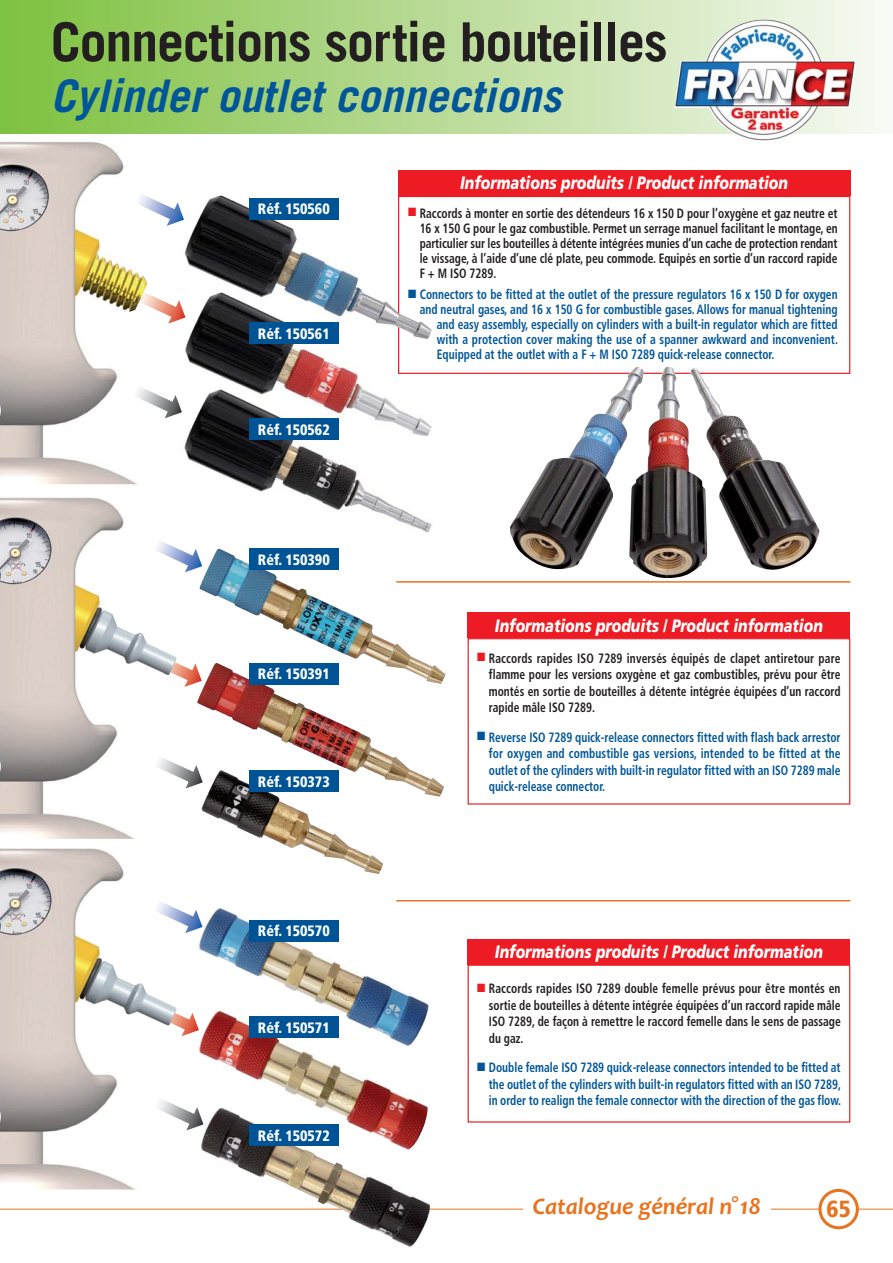
<style>
.page{position:relative;width:893px;height:1263px;background:#fff}
.page>*{position:absolute;margin:0;border:0;box-sizing:border-box;transform-origin:0 0}
.t1{font:700 54px "Trade Gothic";letter-spacing:-.025em;color:#231f20}
.t2{font:italic 700 45px "Trade Gothic";color:#005699}
.t3{font:italic 700 24px "Candara";color:#e7731e}
.t4{font:900 condensed 23.25px "Frutiger";color:#e7731e}
.t5{font:italic 900 18px "Frutiger";color:#fff;scale:.8 1}
.t6{font:900 condensed 15px "Frutiger";color:#fff;scale:.95 1}
.t7{font:700 condensed 13.5px/16.5px "Frutiger";color:#005699;text-align:justify;scale:.85 1}
.t8{font:700 condensed 13.5px/16.5px "Frutiger";color:#231f20;text-align:justify;scale:.85 1}
.s1{color:#ed1c24}
</style>
<div class="page">
<svg style="left:158px;top:298px;width:17px;height:26px"></svg>
<svg style="left:158px;top:395px;width:17px;height:23px"></svg>
<hr style="left:0;top:1209px;width:892px;height:1px;background:#e7731e">
<div style="left:523px;top:1197px;width:248px;height:30px;background:#fff"></div>
<svg style="left:818px;top:1189px;width:41px;height:40px"></svg>
<div style="left:0;top:0;width:892px;height:133px;background:linear-gradient(to right,#7fc341,#f2f1ee)"></div>
<img style="left:705px;top:19px;width:116px;height:122px">
<img style="left:0;top:142px;width:158px;height:342px">
<svg style="left:134px;top:193px;width:41px;height:33px"></svg>
<svg style="left:177px;top:663px;width:20px;height:24px"></svg>
<svg style="left:177px;top:764px;width:20px;height:25px"></svg>
<img style="left:197px;top:668px;width:247px;height:129px">
<img style="left:201px;top:770px;width:182px;height:104px">
<svg style="left:177px;top:548px;width:22px;height:24px"></svg>
<div style="left:249px;top:771px;width:89px;height:21px;background:#005496"></div>
<img style="left:0;top:497px;width:177px;height:342px">
<svg style="left:177px;top:1013px;width:21px;height:23px"></svg>
<svg style="left:177px;top:1106px;width:21px;height:25px"></svg>
<img style="left:199px;top:908px;width:230px;height:101px">
<img style="left:198px;top:1009px;width:230px;height:118px">
<img style="left:200px;top:1106px;width:231px;height:141px">
<svg style="left:177px;top:908px;width:25px;height:25px"></svg>
<div style="left:249px;top:920px;width:89px;height:22px;background:#005496"></div>
<div style="left:249px;top:1017px;width:89px;height:21px;background:#005496"></div>
<div style="left:249px;top:1125px;width:89px;height:21px;background:#005496"></div>
<img style="left:0;top:848px;width:177px;height:341px">
<div style="left:468px;top:638px;width:382px;height:167px;border:1px solid #ed1c24"></div>
<div style="left:468px;top:612px;width:382px;height:26px;background:#ed1c24"></div>
<div style="left:398px;top:170px;width:452px;height:26px;background:#ed1c24"></div>
<div style="left:468px;top:965px;width:382px;height:158px;border:1px solid #ed1c24"></div>
<div style="left:468px;top:939px;width:382px;height:26px;background:#ed1c24"></div>
<hr style="left:396px;top:581px;width:454px;height:2px;background:#e7731e">
<hr style="left:396px;top:900px;width:454px;height:2px;background:#e7731e">
<img style="left:509px;top:366px;width:312px;height:212px">
<img style="left:175px;top:195px;width:261px;height:341px">
<div style="left:249px;top:198px;width:89px;height:21px;background:#005496"></div>
<div style="left:249px;top:323px;width:89px;height:21px;background:#005496"></div>
<div style="left:249px;top:418px;width:89px;height:22px;background:#005496"></div>
<img style="left:199px;top:549px;width:247px;height:135px">
<div style="left:249px;top:548px;width:89px;height:22px;background:#005496"></div>
<h1 class="t1" style="left:51px;top:22px;width:618px">Connections sortie bouteilles</h1>
<h2 class="t2" style="left:51px;top:80px;width:521px">Cylinder outlet connections</h2>
<p class="t6" style="left:258px;top:203px;width:77px">Réf. 150560</p>
<p class="t6" style="left:258px;top:328px;width:77px">Réf. 150561</p>
<p class="t6" style="left:258px;top:423px;width:77px">Réf. 150562</p>
<p class="t6" style="left:258px;top:553px;width:77px">Réf. 150390</p>
<p class="t6" style="left:258px;top:668px;width:77px">Réf. 150391</p>
<p class="t6" style="left:258px;top:776px;width:77px">Réf. 150373</p>
<p class="t6" style="left:258px;top:925px;width:77px">Réf. 150570</p>
<p class="t6" style="left:258px;top:1022px;width:77px">Réf. 150571</p>
<p class="t6" style="left:258px;top:1130px;width:77px">Réf. 150572</p>
<h3 class="t5" style="left:460px;top:176px;width:412px">Informations produits / Product information</h3>
<p class="t8" style="left:420px;top:207px;width:493px;line-height:15px;text-indent:-12px"><span class="s1">■</span> Raccords à monter en sortie des détendeurs 16 x 150 D pour l’oxygène et gaz neutre et 16 x 150 G pour le gaz combustible. Permet un serrage manuel facilitant le montage, en particulier sur les bouteilles à détente intégrées munies d’un cache de protection rendant le vissage, à l’aide d’une clé plate, peu commode. Equipés en sortie d’un raccord rapide F + M ISO 7289.</p>
<p class="t7" style="left:408px;top:287px;width:507px">■ Connectors to be fitted at the outlet of the pressure regulators 16 x 150 D for oxygen</p>
<p class="t7" style="left:420px;top:302px;width:493px">and neutral gases, and 16 x 150 G for combustible gases. Allows for manual tightening</p>
<p class="t7" style="left:437px;top:317px;width:473px">and easy assembly, especially on cylinders with a built-in regulator which are fitted</p>
<p class="t7" style="left:437px;top:332px;width:473px">with a protection cover making the use of a spanner awkward and inconvenient.</p>
<p class="t7" style="left:437px;top:347px;width:399px">Equipped at the outlet with a F + M ISO 7289 quick-release connector.</p>
<h3 class="t5" style="left:495px;top:618px;width:412px">Informations produits / Product information</h3>
<p class="t8" style="left:489px;top:651px;width:415px;text-indent:-12px"><span class="s1">■</span> Raccords rapides ISO 7289 inversés équipés de clapet antiretour pare flamme pour les versions oxygène et gaz combustibles, prévu pour être montés en sortie de bouteilles à détente intégrée équipées d’un raccord rapide mâle ISO 7289.</p>
<p class="t7" style="left:489px;top:730px;width:415px;text-indent:-12px">■ Reverse ISO 7289 quick-release connectors fitted with flash back arrestor for oxygen and combustible gas versions, intended to be fitted at the outlet of the cylinders with built-in regulator fitted with an ISO 7289 male quick-release connector.</p>
<h3 class="t5" style="left:495px;top:945px;width:412px">Informations produits / Product information</h3>
<p class="t8" style="left:489px;top:981px;width:416px;text-indent:-12px"><span class="s1">■</span> Raccords rapides ISO 7289 double femelle prévus pour être montés en sortie de bouteilles à détente intégrée équipées d’un raccord rapide mâle ISO 7289, de façon à remettre le raccord femelle dans le sens de passage du gaz.</p>
<p class="t7" style="left:489px;top:1060px;width:416px;text-indent:-12px">■ Double female ISO 7289 quick-release connectors intended to be fitted at the outlet of the cylinders with built-in regulators fitted with an ISO 7289, in order to realign the female connector with the direction of the gas flow.</p>
<h3 class="t3" style="left:533px;top:1198px;width:230px">Catalogue général n°18</h3>
<h3 class="t4" style="left:826px;top:1200px;width:26px">65</h3>
</div>
